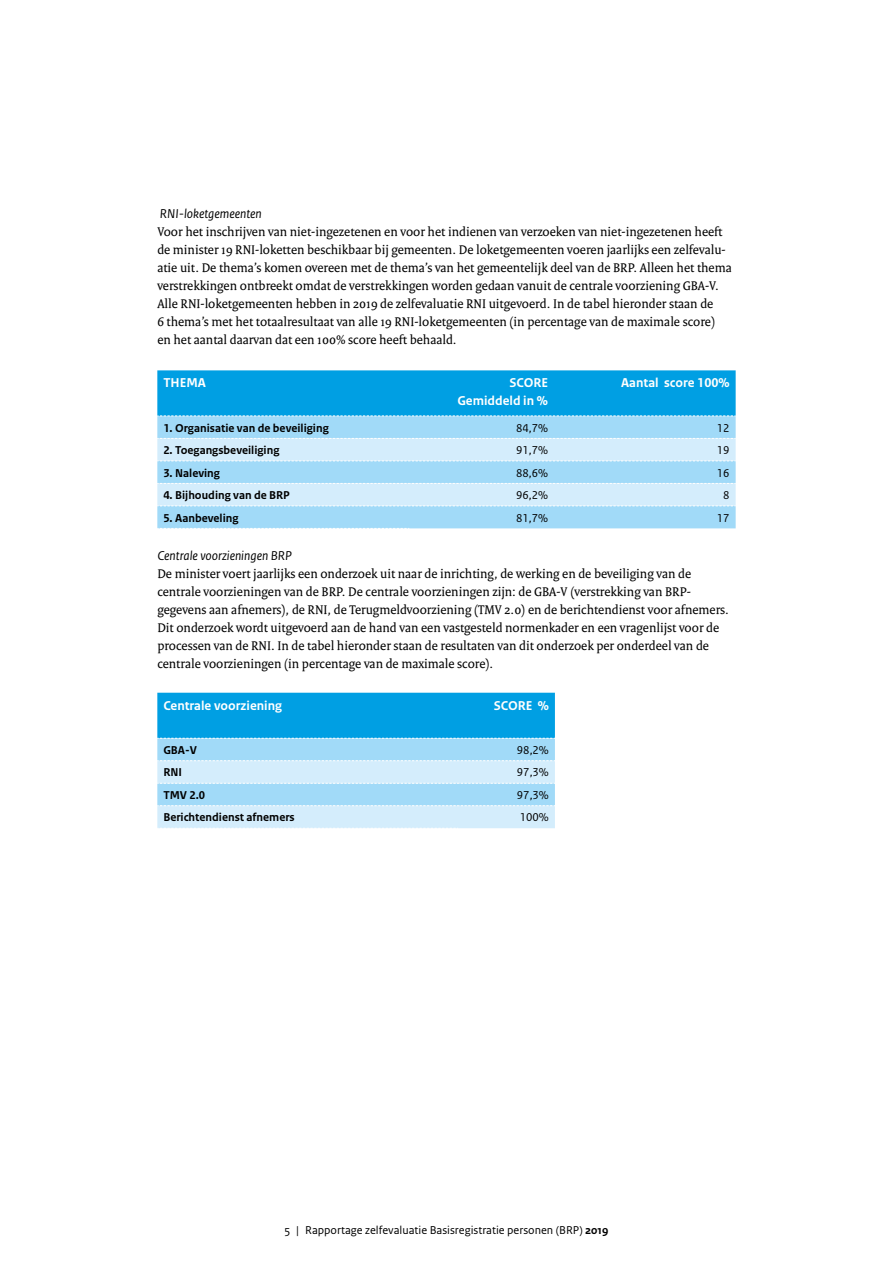
<style>
.page{position:relative;width:893px;height:1263px;background:#fff}
.page>*{position:absolute;margin:0;border:0;box-sizing:border-box;transform-origin:0 0}
.t1{font:13.5px/18px "Rijksoverheid Serif";color:#000}
.t2{font:italic 13.5px "Rijksoverheid Sans Text";color:#000}
.t3{font:700 13.5px/18px "Rijksoverheid Sans Text";color:#fff;text-align:right}
.t4{font:700 13.5px "Rijksoverheid Sans Text";color:#fffefd}
.t5{font:700 12px "Rijksoverheid Sans Text";color:#000}
.t6{font:12px "Rijksoverheid Sans Text";color:#000}
.s1{font-weight:700}
</style>
<div class="page">
<div style="left:157px;top:416px;width:579px;height:112px;background:#a1daf8"></div>
<svg style="left:157px;top:438px;width:579px;height:68px;background:#c5e7fa"></svg>
<div style="left:157px;top:370px;width:579px;height:46px;background:#009fe3"></div>
<svg style="left:157px;top:528px;width:251px;height:1px"></svg>
<svg style="left:157px;top:693px;width:398px;height:136px;background:#7fcdf2"></svg>
<p class="t2" style="left:160px;top:206px;width:103px">RNI-loketgemeenten</p>
<p class="t1" style="left:157px;top:222px;width:576px">Voor het inschrijven van niet-ingezetenen en voor het indienen van verzoeken van niet-ingezetenen heeft de minister 19 RNI-loketten beschikbaar bij gemeenten. De loketgemeenten voeren jaarlijks een zelfevalu&shy;atie uit. De thema’s komen overeen met de thema’s van het gemeentelijk deel van de BRP. Alleen het thema verstrekkingen ontbreekt omdat de verstrekkingen worden gedaan vanuit de centrale voorziening GBA-V.<br>Alle RNI-loketgemeenten hebben in 2019 de zelfevaluatie RNI uitgevoerd. In de tabel hieronder staan de<br>6 thema’s met het totaalresultaat van alle 19 RNI-loketgemeenten (in percentage van de maximale score) en het aantal daarvan dat een 100% score heeft behaald.</p>
<p class="t3" style="left:163px;top:374px;width:44px">THEMA</p>
<p class="t3" style="left:457px;top:374px;width:92px">SCORE<br>Gemiddeld in %</p>
<p class="t4" style="left:621px;top:375px;width:110px">Aantal score 100%</p>
<p class="t5" style="left:163px;top:421px;width:167px">1. Organisatie van de beveiliging</p>
<p class="t6" style="left:516px;top:421px;width:34px">84,7%</p>
<p class="t6" style="left:717px;top:421px;width:14px">12</p>
<p class="t5" style="left:163px;top:443px;width:118px">2. Toegangsbeveiliging</p>
<p class="t6" style="left:516px;top:443px;width:34px">91,7%</p>
<p class="t6" style="left:717px;top:443px;width:14px">19</p>
<p class="t5" style="left:163px;top:466px;width:58px">3. Naleving</p>
<p class="t6" style="left:516px;top:466px;width:34px">88,6%</p>
<p class="t6" style="left:717px;top:466px;width:14px">16</p>
<p class="t5" style="left:163px;top:488px;width:128px">4. Bijhouding van de BRP</p>
<p class="t6" style="left:516px;top:488px;width:34px">96,2%</p>
<p class="t6" style="left:723px;top:488px;width:8px">8</p>
<p class="t5" style="left:163px;top:511px;width:77px">5. Aanbeveling</p>
<p class="t6" style="left:516px;top:511px;width:34px">81,7%</p>
<p class="t6" style="left:717px;top:511px;width:14px">17</p>
<p class="t2" style="left:157px;top:548px;width:136px">Centrale voorzieningen BRP</p>
<p class="t1" style="left:157px;top:564px;width:573px">De minister voert jaarlijks een onderzoek uit naar de inrichting, de werking en de beveiliging van de centrale voorzieningen van de BRP. De centrale voorzieningen zijn: de GBA-V (verstrekking van BRP&shy;gegevens aan afnemers), de RNI, de Terugmeldvoorziening (TMV 2.0) en de berichtendienst voor afnemers.<br>Dit onderzoek wordt uitgevoerd aan de hand van een vastgesteld normenkader en een vragenlijst voor de processen van de RNI. In de tabel hieronder staan de resultaten van dit onderzoek per onderdeel van de centrale voorzieningen (in percentage van de maximale score).</p>
<p class="t3" style="left:163px;top:696px;width:120px">Centrale voorziening</p>
<p class="t4" style="left:494px;top:698px;width:57px">SCORE %</p>
<p class="t5" style="left:163px;top:743px;width:35px">GBA-V</p>
<p class="t6" style="left:517px;top:743px;width:34px">98,2%</p>
<p class="t5" style="left:163px;top:766px;width:20px">RNI</p>
<p class="t6" style="left:517px;top:766px;width:34px">97,3%</p>
<p class="t5" style="left:163px;top:788px;width:43px">TMV 2.0</p>
<p class="t6" style="left:517px;top:788px;width:34px">97,3%</p>
<p class="t5" style="left:163px;top:811px;width:133px">Berichtendienst afnemers</p>
<p class="t6" style="left:520px;top:811px;width:31px">100%</p>
<p class="t6" style="left:284px;top:1223px;width:325px">5 | Rapportage zelfevaluatie Basisregistratie personen (BRP) <span class="s1">2019</span></p>
</div>
